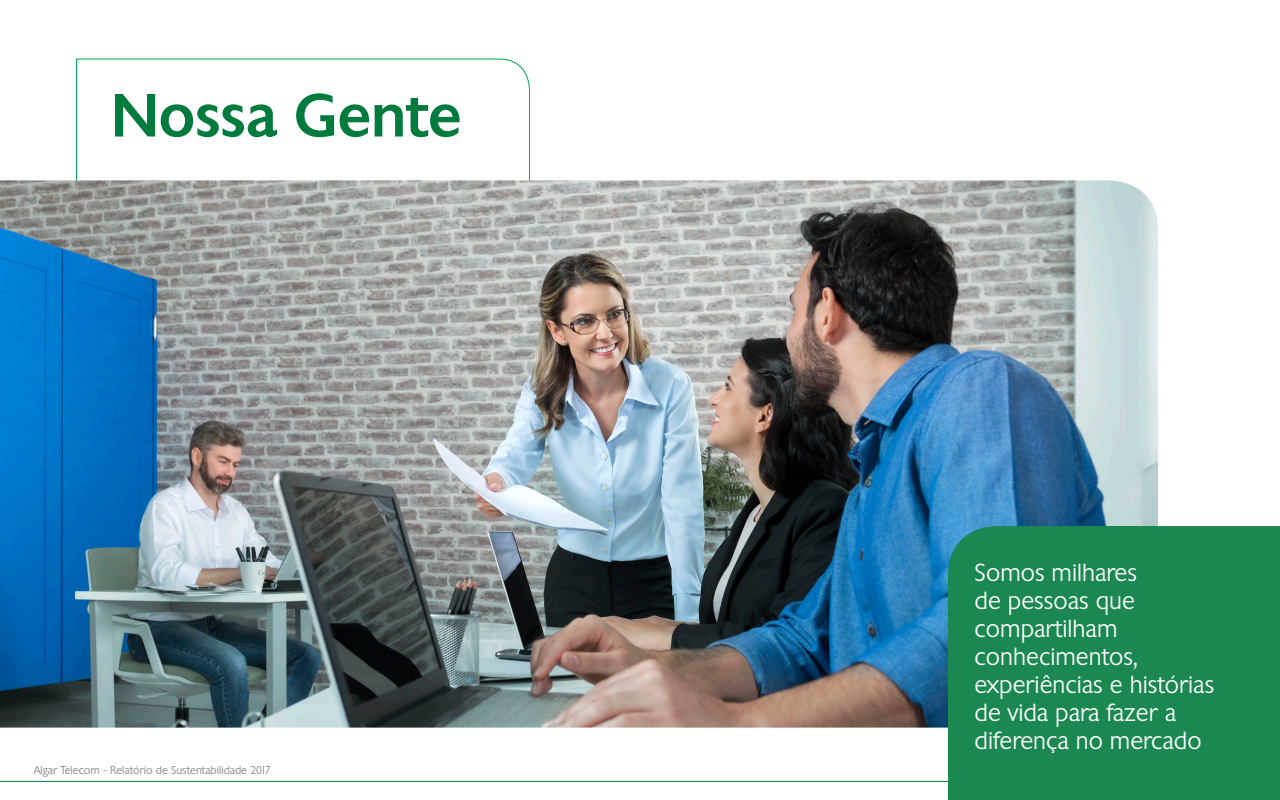
<style>
.page{position:relative;width:1280px;height:800px;background:#fff}
.page>*{position:absolute;margin:0;border:0;box-sizing:border-box;transform-origin:0 0}
.t1{font:500 59px "Chantilly Serial";color:#007b3d}
.Olho_abre_capitulo{font:300 24px/28px "Chantilly Serial";color:#fff}
.t2{font:300 11px "Chantilly Serial";color:#808285}
</style>
<div class="page">
<hr style="left:0;top:781px;width:1280px;height:1px;background:#007b3d">
<svg style="left:76px;top:58px;width:454px;height:122px"></svg>
<img style="left:0;top:180px;width:1158px;height:548px">
<div style="left:948px;top:526px;width:332px;height:274px;background:#1a8850"></div>
<p class="t1" style="left:112px;top:78px;width:352px">Nossa Gente</p>
<p class="t2" style="left:34px;top:763px;width:238px">Algar Telecom - Relatório de Sustentabilidade 2017</p>
<p class="Olho_abre_capitulo" style="left:975px;top:559px;width:241px">Somos milhares<br>de pessoas que compartilham conhecimentos, experiências e histórias de vida para fazer a diferença no mercado</p>
</div>
